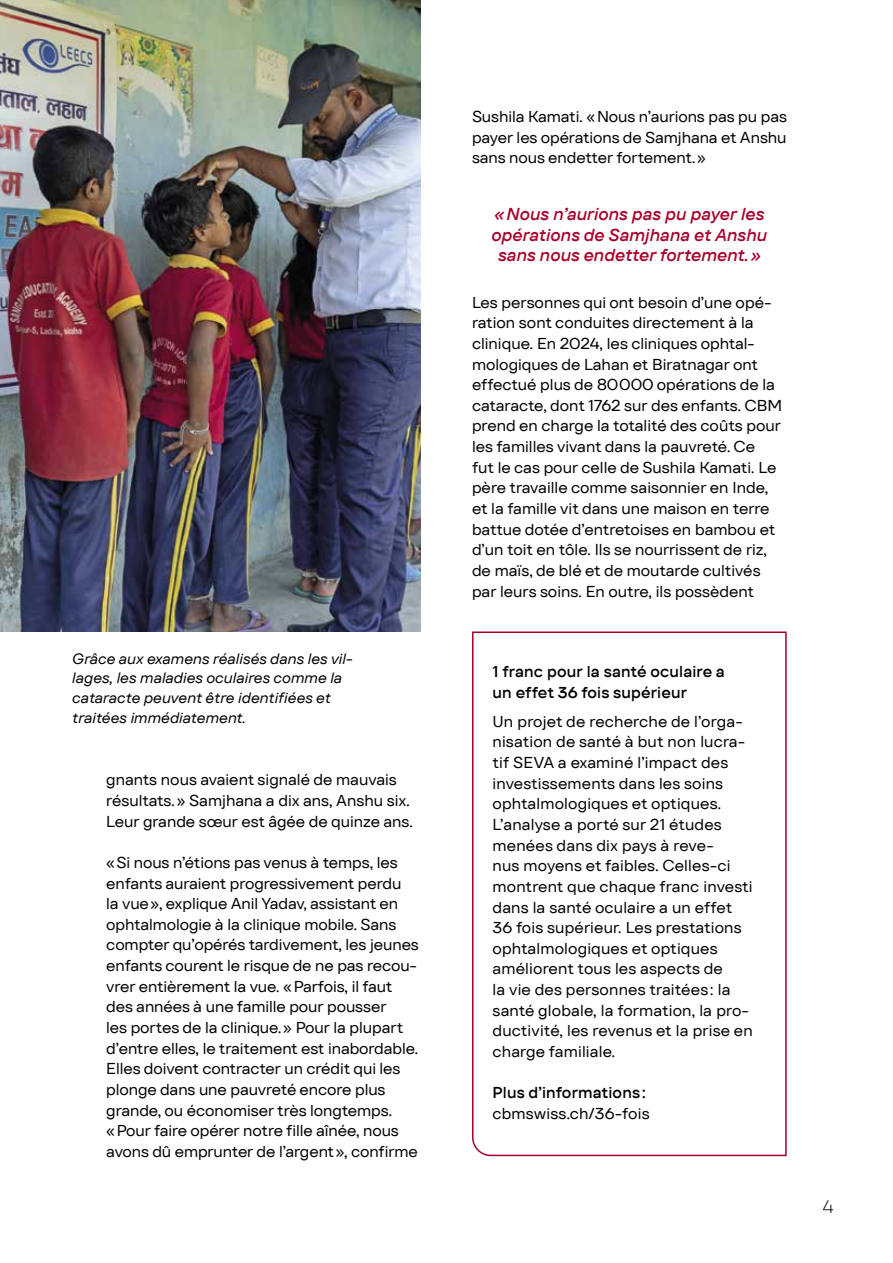
<style>
.page{position:relative;width:893px;height:1263px;background:#fff}
.page>*{position:absolute;margin:0;border:0;box-sizing:border-box;transform-origin:0 0}
.t1{font:300 18px "TT Firs Text";color:#000}
.body_text_blocksatz_links{font:italic 500 17.25px/20.7px "TT Firs Text";color:#a8002a;text-align:center}
.body_text_blocksatz_links-2{font:15.75px/20.7px "TT Firs Text Nm";letter-spacing:-.005em;color:#000}
.body_text{font:15.75px/20.5px "TT Firs Text Nm";letter-spacing:.01em;color:#000}
.body_text-2{font:500 15.75px/20.7px "TT Firs Text";letter-spacing:.01em;color:#000}
.bildlegende{font:15px/19.8px "TT Firs Text Nm It";color:#000}
.s1{font-family:"TT Firs Text Nm";font-weight:400}
</style>
<div class="page">
<img style="left:0;top:0;width:421px;height:631px">
<svg style="left:472px;top:631px;width:315px;height:526px"></svg>
<p class="bildlegende" style="left:72px;top:648px;width:282px">Grâce aux examens réalisés dans les vil&shy;lages, les maladies oculaires comme la cataracte peuvent être identifiées et traitées immédiatement.</p>
<p class="body_text_blocksatz_links-2" style="left:106px;top:769px;width:308px">gnants nous avaient signalé de mauvais résultats.» Samjhana a dix ans, Anshu six.<br>Leur grande sœur est âgée de quinze ans.</p>
<p class="body_text_blocksatz_links-2" style="left:106px;top:852px;width:314px">«Si nous n’étions pas venus à temps, les enfants auraient progressivement perdu<br>la vue», explique Anil Yadav, assistant en ophtalmologie à la clinique mobile. Sans compter qu’opérés tardivement, les jeunes enfants courent le risque de ne pas recou&shy;vrer entièrement la vue. «Parfois, il faut des années à une famille pour pousser<br>les portes de la clinique.» Pour la plupart d’entre elles, le traitement est inabordable.<br>Elles doivent contracter un crédit qui les plonge dans une pauvreté encore plus grande, ou économiser très longtemps. «Pour faire opérer notre fille aînée, nous avons dû emprunter de l’argent», confirme</p>
<p class="body_text_blocksatz_links-2" style="left:472px;top:106px;width:316px;text-align:justify">Sushila Kamati. «Nous n’aurions pas pu pas payer les opérations de Samjhana et Anshu sans nous endetter fortement.»</p>
<p class="body_text_blocksatz_links" style="left:492px;top:204px;width:277px">«Nous n’aurions pas pu payer les opérations de Samjhana et Anshu sans nous endetter fortement.»</p>
<p class="body_text_blocksatz_links-2" style="left:472px;top:292px;width:312px">Les personnes qui ont besoin d’une opé&shy;ration sont conduites directement à la clinique. En 2024, les cliniques ophtal&shy;mologiques de Lahan et Biratnagar ont effectué plus de 80000 opérations de la cataracte, dont 1762 sur des enfants. CBM prend en charge la totalité des coûts pour les familles vivant dans la pauvreté. Ce<br>fut le cas pour celle de Sushila Kamati. Le père travaille comme saisonnier en Inde, et la famille vit dans une maison en terre battue dotée d’entretoises en bambou et d’un toit en tôle. Ils se nourrissent de riz, de maïs, de blé et de moutarde cultivés par leurs soins. En outre, ils possèdent</p>
<p class="body_text-2" style="left:493px;top:661px;width:234px">1 franc pour la santé oculaire a un effet 36 fois supérieur</p>
<p class="body_text" style="left:493px;top:711px;width:262px">Un projet de recherche de l’orga&shy;nisation de santé à but non lucra&shy;tif SEVA a examiné l’impact des investissements dans les soins ophtalmologiques et optiques.<br>L’analyse a porté sur 21 études menées dans dix pays à reve-<br>nus moyens et faibles. Celles-ci montrent que chaque franc investi dans la santé oculaire a un effet<br>36 fois supérieur. Les prestations ophtalmologiques et optiques améliorent tous les aspects de<br>la vie des personnes traitées: la santé globale, la formation, la pro&shy;ductivité, les revenus et la prise en charge familiale.</p>
<p class="body_text-2" style="left:493px;top:1082px;width:159px">Plus d’informations: <span class="s1">cbmswiss.ch/36-fois</span></p>
<p class="t1" style="left:823px;top:1195px;width:12px">4</p>
</div>
